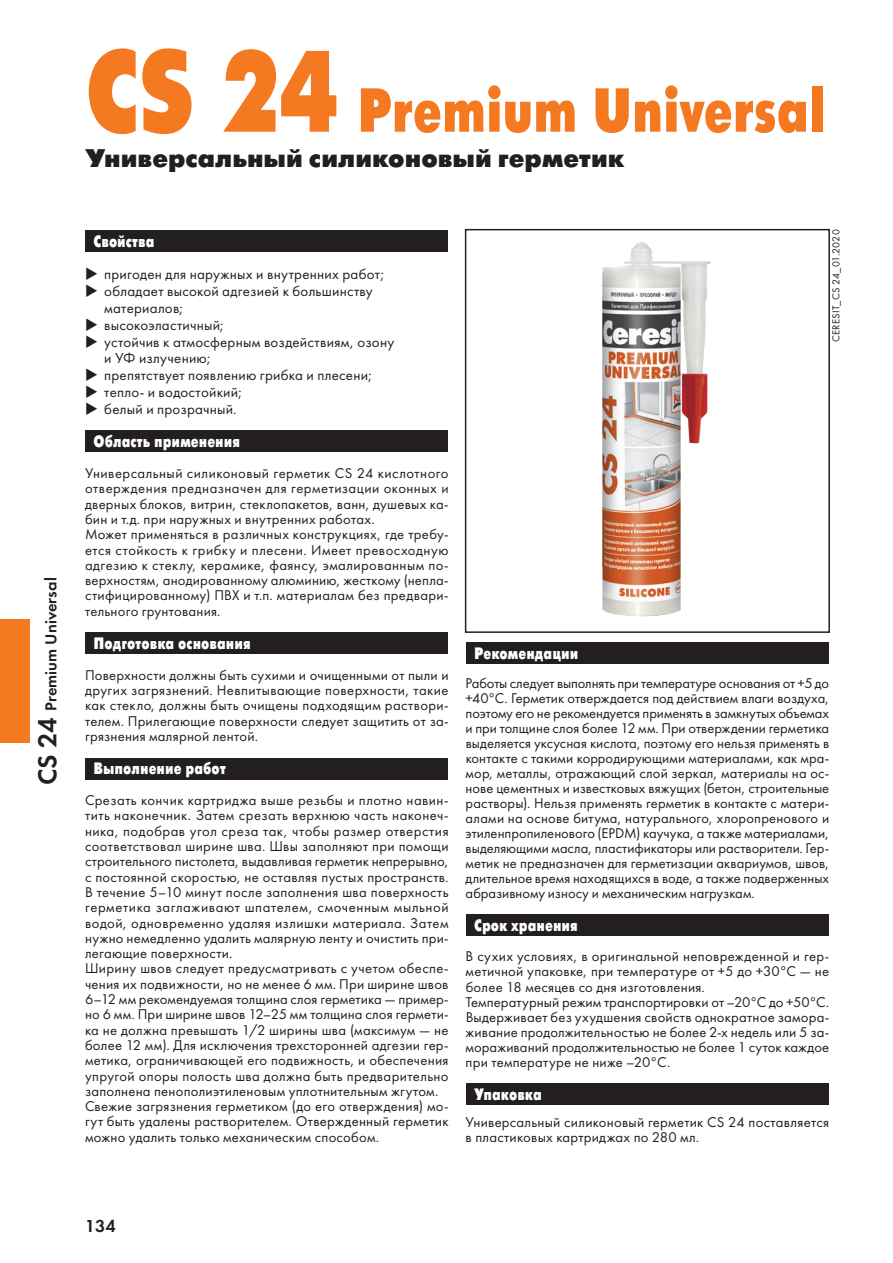
<style>
.page{position:relative;width:893px;height:1263px;background:#fff}
.page>*{position:absolute;margin:0;border:0;box-sizing:border-box;transform-origin:0 0}
.t1{font:61.95px "Futura Futuris Cond Extra Bold C";letter-spacing:-.01em;color:#f47921}
.t2{font:25.5px "Futura Futuris Black C";color:#231f20}
.t3{font:18px "Futura Demi C";color:#231f20}
.t4{font:16.5px "Futura Futuris Cond Extra Bold C";color:#fff}
.t5{font:16.5px "Futura Demi C";letter-spacing:.005em;color:#231f20}
.t6{font:15px/16.8px "Futura Book C";letter-spacing:.015em;color:#231f20}
.t7{font:14.7px/15.3px "Futura Book C";letter-spacing:.02em;color:#231f20}
.t8{font:10.5px "Futura Book C";letter-spacing:.015em;color:#231f20}
.s1{font-size:27px}
.s2{font-size:115.5px}
</style>
<div class="page">
<div style="left:85px;top:230px;width:363px;height:22px;background:#231f20"></div>
<div style="left:85px;top:430px;width:363px;height:22px;background:#231f20"></div>
<div style="left:85px;top:632px;width:363px;height:22px;background:#231f20"></div>
<div style="left:85px;top:758px;width:363px;height:21px;background:#231f20"></div>
<div style="left:466px;top:642px;width:362px;height:22px;background:#231f20"></div>
<div style="left:466px;top:914px;width:362px;height:22px;background:#231f20"></div>
<div style="left:466px;top:1083px;width:362px;height:22px;background:#231f20"></div>
<div style="left:0;top:620px;width:30px;height:123px;background:#f47921"></div>
<img style="left:602px;top:242px;width:109px;height:375px">
<div style="left:465px;top:229px;width:365px;height:404px;border:2px solid #231f20"></div>
<p class="t5" style="left:41px;top:785px;width:209px;rotate:-90deg"><span class="s1">CS 24</span> Premium Universal</p>
<h1 class="t1" style="left:85px;top:77px;width:742px"><span class="s2">CS 24</span> Premium Universal</h1>
<h2 class="t2" style="left:85px;top:145px;width:541px">Универсальный силиконовый герметик</h2>
<p class="t4" style="left:94px;top:233px;width:62px">Свойства</p>
<p class="t6" style="left:104px;top:266px;width:292px">пригоден для наружных и внутренних работ; обладает высокой адгезией к большинству материалов;<br>высокоэластичный;<br>устойчив к атмосферным воздействиям, озону и УФ излучению;<br>препятствует появлению грибка и плесени; тепло- и водостойкий;<br>белый и прозрачный.</p>
<p class="t4" style="left:94px;top:433px;width:148px">Область применения</p>
<p class="t7" style="left:85px;top:466px;width:365px">Универсальный силиконовый герметик CS 24 кислотного отверждения предназначен для герметизации оконных и дверных блоков, витрин, стеклопакетов, ванн, душевых ка&shy;бин и т.д. при наружных и внутренних работах.<br>Может применяться в различных конструкциях, где требу&shy;ется стойкость к грибку и плесени. Имеет превосходную адгезию к стеклу, керамике, фаянсу, эмалированным по&shy;верхностям, анодированному алюминию, жесткому (непла&shy;стифицированному) ПВХ и т.п. материалам без предвари&shy;тельного грунтования.</p>
<p class="t4" style="left:94px;top:634px;width:159px">Подготовка основания</p>
<p class="t7" style="left:85px;top:667px;width:365px;text-align:justify">Поверхности должны быть сухими и очищенными от пыли и других загрязнений. Невпитывающие поверхности, такие как стекло, должны быть очищены подходящим раствори&shy;телем. Прилегающие поверхности следует защитить от за&shy;грязнения малярной лентой.</p>
<p class="t4" style="left:94px;top:760px;width:134px">Выполнение работ</p>
<p class="t7" style="left:85px;top:793px;width:365px">Срезать кончик картриджа выше резьбы и плотно навин&shy;тить наконечник. Затем срезать верхнюю часть наконеч&shy;ника, подобрав угол среза так, чтобы размер отверстия соответствовал ширине шва. Швы заполняют при помощи строительного пистолета, выдавливая герметик непрерывно, с постоянной скоростью, не оставляя пустых пространств.<br>В течение 5–10 минут после заполнения шва поверхность герметика заглаживают шпателем, смоченным мыльной водой, одновременно удаляя излишки материала. Затем нужно немедленно удалить малярную ленту и очистить при&shy;легающие поверхности.<br>Ширину швов следует предусматривать с учетом обеспе&shy;чения их подвижности, но не менее 6 мм. При ширине швов 6–12 мм рекомендуемая толщина слоя герметика — пример&shy;но 6 мм. При ширине швов 12–25 мм толщина слоя гермети&shy;ка не должна превышать 1/2 ширины шва (максимум — не более 12 мм). Для исключения трехсторонней адгезии гер&shy;метика, ограничивающей его подвижность, и обеспечения упругой опоры полость шва должна быть предварительно заполнена пенополиэтиленовым уплотнительным жгутом.<br>Свежие загрязнения герметиком (до его отверждения) мо&shy;гут быть удалены растворителем. Отвержденный герметик можно удалить только механическим способом.</p>
<p class="t8" style="left:830px;top:342px;width:114px;rotate:-90deg">CERESIT_CS 24_01.2020</p>
<p class="t4" style="left:474px;top:644px;width:106px">Рекомендации</p>
<p class="t7" style="left:466px;top:676px;width:365px;text-align:justify">Работы следует выполнять при температуре основания от +5 до +40°C. Герметик отверждается под действием влаги воздуха, поэтому его не рекомендуется применять в замкнутых объемах и при толщине слоя более 12 мм. При отверждении герметика выделяется уксусная кислота, поэтому его нельзя применять в контакте с такими корродирующими материалами, как мра&shy;мор, металлы, отражающий слой зеркал, материалы на ос&shy;нове цементных и известковых вяжущих (бетон, строительные растворы). Нельзя применять герметик в контакте с матери&shy;алами на основе битума, натурального, хлоропренового и этиленпропиленового (EPDM) каучука, а также материалами, выделяющими масла, пластификаторы или растворители. Гер&shy;метик не предназначен для герметизации аквариумов, швов, длительное время находящихся в воде, а также подверженных абразивному износу и механическим нагрузкам.</p>
<p class="t4" style="left:474px;top:917px;width:105px">Срок хранения</p>
<p class="t7" style="left:466px;top:949px;width:365px">В сухих условиях, в оригинальной неповрежденной и гер&shy;метичной упаковке, при температуре от +5 до +30°C — не более 18 месяцев со дня изготовления.<br>Температурный режим транспортировки от –20°C до +50°C.<br>Выдерживает без ухудшения свойств однократное замора&shy;живание продолжительностью не более 2-х недель или 5 за&shy;мораживаний продолжительностью не более 1 суток каждое при температуре не ниже –20°C.</p>
<p class="t4" style="left:474px;top:1085px;width:69px">Упаковка</p>
<p class="t7" style="left:466px;top:1114px;width:365px">Универсальный силиконовый герметик CS 24 поставляется в пластиковых картриджах по 280 мл.</p>
<p class="t3" style="left:85px;top:1215px;width:32px">134</p>
</div>
